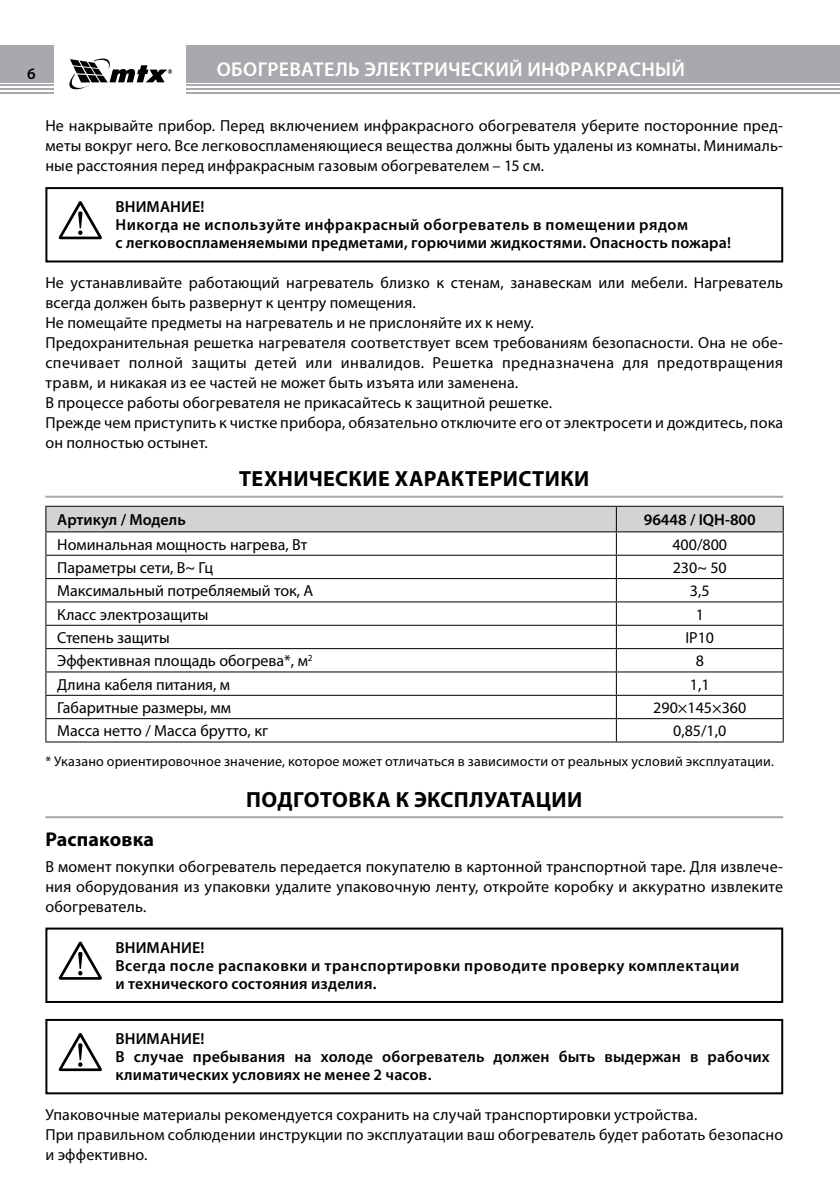
<style>
.page{position:relative;width:840px;height:1191px;background:#fff}
.page>*{position:absolute;margin:0;border:0;box-sizing:border-box;transform-origin:0 0}
.t1{font:700 22px "Myriad Pro";letter-spacing:.015em;color:#000}
.t2{font:600 20px "Myriad Pro";letter-spacing:.015em;color:#fff}
.t3{font:700 20px "Myriad Pro";letter-spacing:.005em;color:#000}
.t4{font:16px/20px "Myriad Pro";letter-spacing:.01em;color:#000;text-align:justify}
.t5{font:600 16px/18px "Myriad Pro";letter-spacing:.015em;color:#000}
.t6{font:14px "Myriad Pro";letter-spacing:.015em;color:#000}
</style>
<div class="page">
<div style="left:0;top:45px;width:54px;height:37px;background:#a7a9ac"></div>
<hr style="left:0;top:84px;width:54px;height:2px;background:#a7a9ac">
<hr style="left:0;top:92px;width:54px;height:2px;background:#a7a9ac">
<hr style="left:0;top:88px;width:54px;height:2px;background:#a7a9ac">
<div style="left:186px;top:45px;width:652px;height:37px;background:#a7a9ac"></div>
<hr style="left:186px;top:84px;width:652px;height:2px;background:#a7a9ac">
<hr style="left:186px;top:92px;width:652px;height:2px;background:#a7a9ac">
<hr style="left:186px;top:88px;width:652px;height:2px;background:#a7a9ac">
<svg style="left:69px;top:58px;width:103px;height:32px"></svg>
<hr style="left:45px;top:496px;width:737px;height:2px;background:#a7a9ac">
<hr style="left:45px;top:816px;width:737px;height:2px;background:#a7a9ac">
<svg style="left:59px;top:201px;width:43px;height:38px"></svg>
<div style="left:45px;top:187px;width:737px;height:75px;border:2px solid #000"></div>
<svg style="left:45px;top:506px;width:738px;height:235px"></svg>
<hr style="left:45px;top:741px;width:571px;height:1px;background:#000">
<hr style="left:616px;top:741px;width:167px;height:1px;background:#000">
<svg style="left:59px;top:941px;width:43px;height:38px"></svg>
<div style="left:45px;top:927px;width:737px;height:76px;border:2px solid #000"></div>
<svg style="left:59px;top:1033px;width:43px;height:38px"></svg>
<div style="left:45px;top:1019px;width:737px;height:75px;border:2px solid #000"></div>
<p class="t5" style="left:27px;top:64px;width:10px">6</p>
<p class="t2" style="left:217px;top:56px;width:469px">ОБОГРЕВАТЕЛЬ ЭЛЕКТРИЧЕСКИЙ ИНФРАКРАСНЫЙ</p>
<p class="t4" style="left:45px;top:115px;width:739px">Не накрывайте прибор. Перед включением инфракрасного обогревателя уберите посторонние пред&shy;меты вокруг него. Все легковоспламеняющиеся вещества должны быть удалены из комнаты. Минималь&shy;ные расстояния перед инфракрасным газовым обогревателем – 15 см.</p>
<p class="t5" style="left:115px;top:198px;width:617px">ВНИМАНИЕ!<br>Никогда не используйте инфракрасный обогреватель в помещении рядом<br>с легковоспламеняемыми предметами, горючими жидкостями. Опасность пожара!</p>
<p class="t4" style="left:45px;top:272px;width:739px;text-align:left">Не устанавливайте работающий нагреватель близко к стенам, занавескам или мебели. Нагреватель всегда должен быть развернут к центру помещения.<br>Не помещайте предметы на нагреватель и не прислоняйте их к нему.<br>Предохранительная решетка нагревателя соответствует всем требованиям безопасности. Она не обе&shy;спечивает полной защиты детей или инвалидов. Решетка предназначена для предотвращения травм, и никакая из ее частей не может быть изъята или заменена.<br>В процессе работы обогревателя не прикасайтесь к защитной решетке.<br>Прежде чем приступить к чистке прибора, обязательно отключите его от электросети и дождитесь, пока он полностью остынет.</p>
<h1 class="t1" style="left:239px;top:464px;width:351px">ТЕХНИЧЕСКИЕ ХАРАКТЕРИСТИКИ</h1>
<p class="t5" style="left:57px;top:510px;width:130px">Артикул / Модель</p>
<p class="t5" style="left:643px;top:510px;width:113px">96448 / IQH-800</p>
<p class="t4" style="left:57px;top:534px;width:251px">Номинальная мощность нагрева, Вт</p>
<p class="t4" style="left:672px;top:534px;width:56px">400/800</p>
<p class="t4" style="left:57px;top:557px;width:157px">Параметры сети, В~ Гц</p>
<p class="t4" style="left:672px;top:557px;width:55px">230~ 50</p>
<p class="t4" style="left:57px;top:580px;width:257px">Максимальный потребляемый ток, А</p>
<p class="t4" style="left:689px;top:580px;width:21px">3,5</p>
<p class="t4" style="left:57px;top:604px;width:152px">Класс электрозащиты</p>
<p class="t4" style="left:695px;top:604px;width:10px">1</p>
<p class="t4" style="left:57px;top:627px;width:114px">Степень защиты</p>
<p class="t4" style="left:685px;top:627px;width:30px">IP10</p>
<p class="t4" style="left:57px;top:650px;width:257px">Эффективная площадь обогрева*, м<sup>2</sup></p>
<p class="t4" style="left:695px;top:650px;width:10px">8</p>
<p class="t4" style="left:57px;top:674px;width:174px">Длина кабеля питания, м</p>
<p class="t4" style="left:689px;top:674px;width:21px">1,1</p>
<p class="t4" style="left:57px;top:697px;width:175px">Габаритные размеры, мм</p>
<p class="t4" style="left:653px;top:697px;width:94px">290×145×360</p>
<p class="t4" style="left:57px;top:720px;width:212px">Масса нетто / Масса брутто, кг</p>
<p class="t4" style="left:672px;top:720px;width:55px">0,85/1,0</p>
<p class="t6" style="left:45px;top:752px;width:729px">* Указано ориентировочное значение, которое может отличаться в зависимости от реальных условий эксплуатации.</p>
<h1 class="t1" style="left:246px;top:785px;width:337px">ПОДГОТОВКА К ЭКСПЛУАТАЦИИ</h1>
<p class="t3" style="left:45px;top:826px;width:110px">Распаковка</p>
<p class="t4" style="left:45px;top:856px;width:739px">В момент покупки обогреватель передается покупателю в картонной транспортной таре. Для извлече&shy;ния оборудования из упаковки удалите упаковочную ленту, откройте коробку и аккуратно извлеките обогреватель.</p>
<p class="t5" style="left:115px;top:938px;width:625px">ВНИМАНИЕ!<br>Всегда после распаковки и транспортировки проводите проверку комплектации и технического состояния изделия.</p>
<p class="t5" style="left:115px;top:1029px;width:655px">ВНИМАНИЕ!<br>В случае пребывания на холоде обогреватель должен быть выдержан в рабочих климатических условиях не менее 2 часов.</p>
<p class="t4" style="left:45px;top:1104px;width:738px;text-align:left">Упаковочные материалы рекомендуется сохранить на случай транспортировки устройства.<br>При правильном соблюдении инструкции по эксплуатации ваш обогреватель будет работать безопасно и эффективно.</p>
</div>
